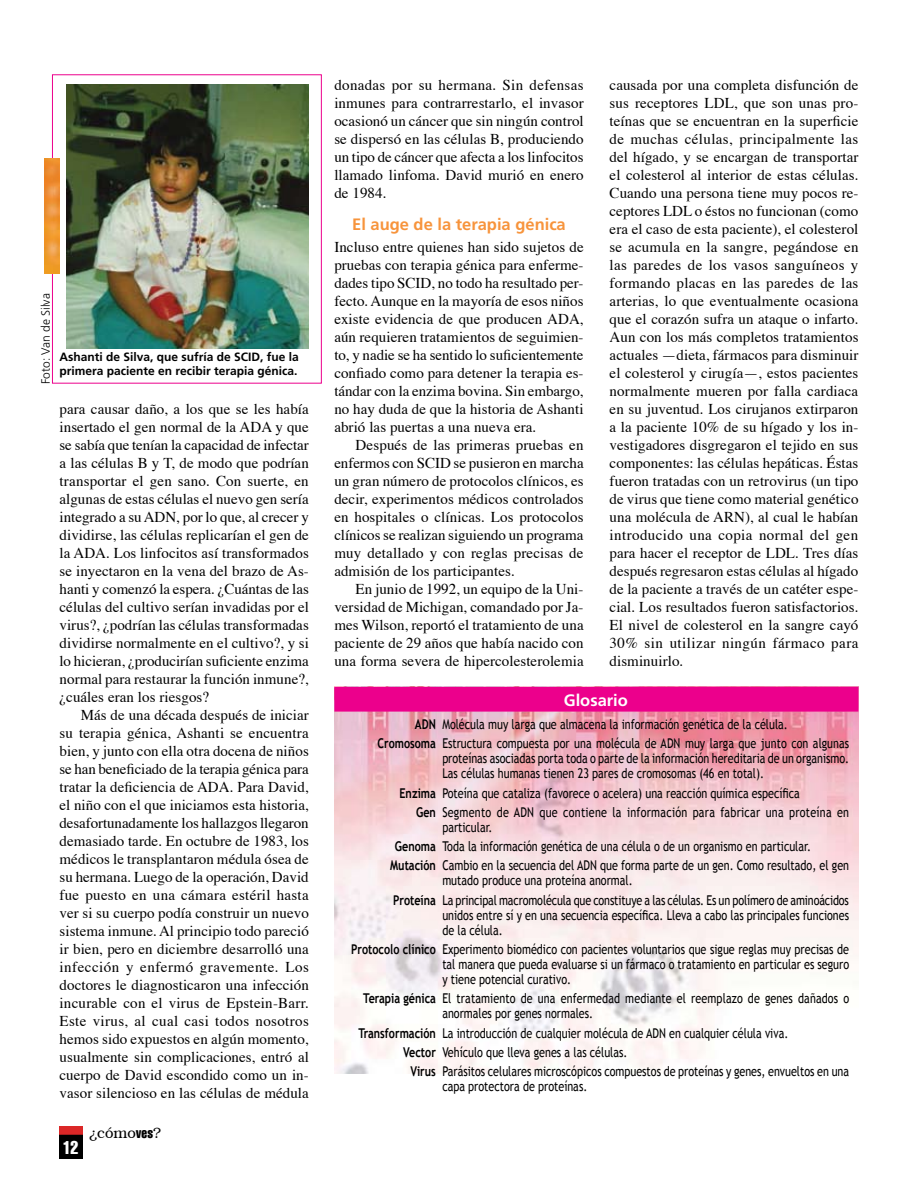
<style>
.page{position:relative;width:918px;height:1188px;background:#fff}
.page>*{position:absolute;margin:0;border:0;box-sizing:border-box;transform-origin:0 0}
.t1{font:extra-condensed 18px "Helvetica";color:#fff;scale:.95 1}
.t2{font:700 16.5px "Frutiger";color:#f7943c}
.t3{font:700 16.5px "Frutiger";color:#fff}
.t4{font:15px/18px "Times";letter-spacing:.005em;color:#000;text-align:justify}
.t5{font:300 15px "Bookman";color:#000}
.t6{font:13.5px/15px "Trebuchet MS";color:#000;scale:.8 1}
.t7{font:700 12px/14.4px "Frutiger";color:#000}
.t8{font:300 12px "Frutiger";color:#000}
.s1{font-family:"Helvetica";font-weight:400;font-stretch:extra-condensed;font-size:13.5px}
.s2{font-weight:700}
</style>
<div class="page">
<img style="left:60px;top:1127px;width:22px;height:32px">
<img style="left:334px;top:712px;width:524px;height:361px">
<img style="left:67px;top:84px;width:242px;height:264px">
<div style="left:52px;top:74px;width:270px;height:310px;border:1px solid #ec008c"></div>
<img style="left:45px;top:158px;width:15px;height:115px">
<div style="left:335px;top:688px;width:523px;height:23px;background:#ec008c"></div>
<div style="left:334px;top:687px;width:524px;height:25px;border:2px solid #ec008c"></div>
<p class="t8" style="left:39px;top:384px;width:92px;rotate:-90deg">Foto: Van de Silva</p>
<p class="t7" style="left:60px;top:349px;width:241px">Ashanti de Silva, que sufría de SCID, fue la primera paciente en recibir terapia génica.</p>
<p class="t4" style="left:60px;top:399px;width:251px">para causar daño, a los que se les había insertado el gen normal de la ADA y que se sabía que tenían la capacidad de infectar a las células B y T, de modo que podrían transportar el gen sano. Con suerte, en algunas de estas células el nuevo gen sería integrado a su ADN, por lo que, al crecer y dividirse, las células replicarían el gen de la ADA. Los linfocitos así transformados se inyectaron en la vena del brazo de As&shy;hanti y comenzó la espera. ¿Cuántas de las células del cultivo serían invadidas por el virus?, ¿podrían las células transformadas dividirse normalmente en el cultivo?, y si lo hicieran, ¿producirían suficiente enzima normal para restaurar la función inmune?, ¿cuáles eran los riesgos?</p>
<p class="t4" style="left:60px;top:705px;width:251px;text-indent:21px">Más de una década después de iniciar su terapia génica, Ashanti se encuentra bien, y junto con ella otra docena de niños se han beneficiado de la terapia génica para tratar la deficiencia de ADA. Para David, el niño con el que iniciamos esta historia, desafortunadamente los hallazgos llegaron demasiado tarde. En octubre de 1983, los médicos le trans-plantaron médula ósea de su hermana. Luego de la operación, David fue puesto en una cámara estéril hasta ver si su cuerpo podía construir un nuevo sistema inmune. Al principio todo pareció ir bien, pero en diciembre desarrolló una infección y enfermó gravemente. Los doctores le diagnosticaron una infección incurable con el virus de Epstein-Barr.<br>Este virus, al cual casi todos nosotros hemos sido expuestos en algún momento, usualmente sin complicaciones, entró al cuerpo de David escondido como un in&shy;vasor silencioso en las células de médula</p>
<p class="t1" style="left:63px;top:1138px;width:18px">12</p>
<p class="t5" style="left:89px;top:1124px;width:74px">¿cómo<span class="s1">ves</span>?</p>
<p class="t4" style="left:334px;top:75px;width:251px">donadas por su hermana. Sin defensas inmunes para contrarrestarlo, el invasor ocasionó un cáncer que sin ningún control se dispersó en las células B, produciendo un tipo de cáncer que afecta a los linfocitos llamado linfoma. David murió en enero de 1984.</p>
<p class="t2" style="left:352px;top:214px;width:215px">El auge de la terapia génica</p>
<p class="t4" style="left:334px;top:237px;width:251px">Incluso entre quienes han sido sujetos de pruebas con terapia génica para enferme&shy;dades tipo SCID, no todo ha resultado per&shy;fecto. Aunque en la mayoría de esos niños existe evidencia de que producen ADA, aún requieren tratamientos de seguimien&shy;to, y nadie se ha sentido lo suficientemente confiado como para detener la terapia es&shy;tándar con la enzima bovina. Sin embargo, no hay duda de que la historia de Ashanti abrió las puertas a una nueva era.</p>
<p class="t4" style="left:334px;top:435px;width:251px;text-indent:21px">Después de las primeras pruebas en enfermos con SCID se pusieron en marcha un gran número de protocolos clínicos, es decir, experimentos médicos controlados en hospitales o clínicas. Los protocolos clínicos se realizan siguiendo un programa muy detallado y con reglas precisas de admisión de los participantes.</p>
<p class="t4" style="left:334px;top:579px;width:251px;text-indent:21px">En junio de 1992, un equipo de la Uni&shy;versidad de Michigan, comandado por Ja&shy;mes Wilson, reportó el tratamiento de una paciente de 29 años que había nacido con una forma severa de hipercoles-te-rolemia</p>
<p class="t4" style="left:610px;top:75px;width:250px">causada por una completa dis-función de sus receptores LDL, que son unas pro&shy;teínas que se encuentran en la superficie de muchas células, principalmente las del hígado, y se encargan de transportar el colesterol al interior de estas células.<br>Cuando una persona tiene muy pocos re&shy;ceptores LDL o éstos no funcionan (como era el caso de esta paciente), el colesterol se acumula en la sangre, pegándose en las paredes de los vasos sanguíneos y formando placas en las paredes de las arterias, lo que eventualmente ocasiona que el corazón sufra un ataque o infarto.<br>Aun con los más completos tratamientos actuales —dieta, fármacos para disminuir el colesterol y cirugía—, estos pacientes normalmente mueren por falla cardiaca en su juventud. Los cirujanos extirparon a la paciente 10% de su hígado y los in&shy;vestigadores disgregaron el tejido en sus componentes: las células hepáticas. Éstas fueron tratadas con un retrovirus (un tipo de virus que tiene como material genético una molécula de ARN), al cual le habían introducido una copia normal del gen para hacer el receptor de LDL. Tres días después regresaron estas células al hígado de la paciente a través de un catéter espe&shy;cial. Los resultados fueron satisfactorios.<br>El nivel de colesterol en la sangre cayó 30% sin utilizar ningún fármaco para disminuirlo.</p>
<p class="t3" style="left:564px;top:691px;width:66px">Glosario</p>
<p class="t6" style="left:377px;top:715px;width:591px;line-height:19.4px;text-indent:38px"><span class="s2">ADN</span> Molécula muy larga que almacena la información genética de la célula.<br><span class="s2">Cromosoma</span> Estructura compuesta por una molécula de ADN muy larga que junto con algunas</p>
<p class="t6" style="left:442px;top:751px;width:510px">proteínas asociadas porta toda o parte de la información hereditaria de un organismo.<br>Las células humanas tienen 23 pares de cromosomas (46 en total).</p>
<p class="t6" style="left:416px;top:783px;width:543px;line-height:19.4px;text-indent:-17px"><span class="s2">Enzima</span> Poteína que cataliza (favorece o acelera) una reacción química específica<br><span class="s2">Gen</span> Segmento de ADN que contiene la información para fabricar una proteína en</p>
<p class="t6" style="left:442px;top:820px;width:64px">particular.</p>
<p class="t6" style="left:395px;top:839px;width:522px"><span class="s2">Genoma</span> Toda la información genética de una célula o de un organismo en particular.</p>
<p class="t6" style="left:390px;top:858px;width:575px"><span class="s2">Mutación</span> Cambio en la secuencia del ADN que forma parte de un gen. Como resultado, el gen</p>
<p class="t6" style="left:393px;top:871px;width:571px;line-height:19.2px;text-indent:49px">mutado produce una proteína anormal.<br><span class="s2">Proteína</span> La principal macromolécula que constituye a las células. Es un polímero de aminoácidos</p>
<p class="t6" style="left:442px;top:908px;width:510px">unidos entre sí y en una secuencia específica. Lleva a cabo las principales funciones de la célula.</p>
<p class="t6" style="left:442px;top:942px;width:510px;text-align:justify;text-indent:-91px"><span class="s2">Protocolo clínico</span> Experimento biomédico con pacientes voluntarios que sigue reglas muy precisas de tal manera que pueda evaluarse si un fármaco o tratamiento en particular es seguro y tiene potencial curativo.</p>
<p class="t6" style="left:442px;top:991px;width:510px;text-indent:-79px"><span class="s2">Terapia génica</span> El tratamiento de una enfermedad mediante el reemplazo de genes dañados o anormales por genes normales.</p>
<p class="t6" style="left:358px;top:1025px;width:539px"><span class="s2">Transformación</span> La introducción de cualquier molécula de ADN en cualquier célula viva.</p>
<p class="t6" style="left:403px;top:1045px;width:282px"><span class="s2">Vector</span> Vehículo que lleva genes a las células.</p>
<p class="t6" style="left:411px;top:1064px;width:550px"><span class="s2">Virus</span> Parásitos celulares microscópicos compuestos de proteínas y genes, envueltos en una</p>
<p class="t6" style="left:442px;top:1079px;width:183px">capa protectora de proteínas.</p>
</div>
